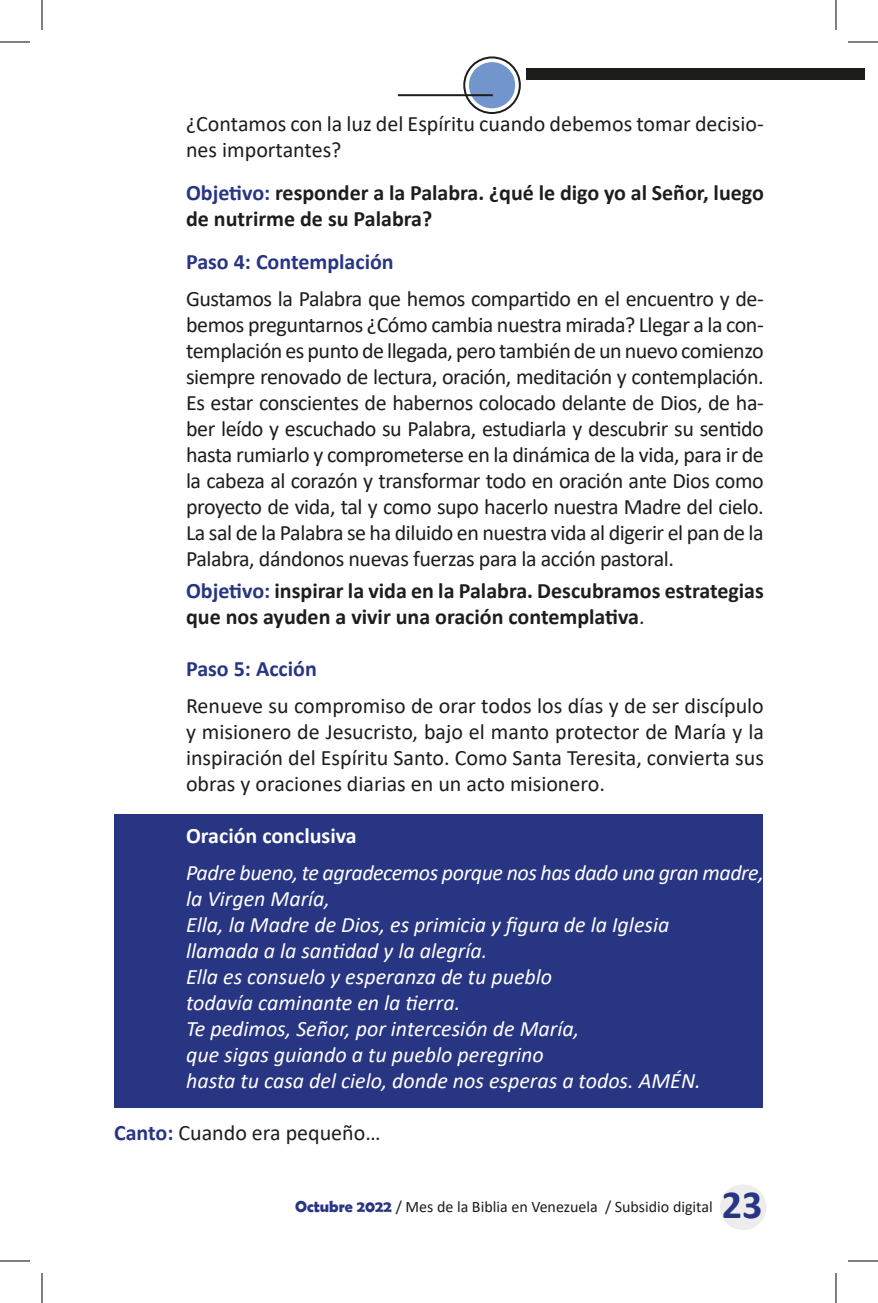
<style>
.page{position:relative;width:878px;height:1303px;background:#fff}
.page>*{position:absolute;margin:0;border:0;box-sizing:border-box;transform-origin:0 0}
.t1{font:700 40px "Calibri";color:#283583}
.t2{font:22px/26px "Calibri";color:#1d1d1b;text-align:justify}
.t3{font:italic 22px "Calibri";color:#fff}
.t4{font:700 22px/26px "Calibri";color:#1d1d1b}
.t5{font:italic 22px "Calibri";letter-spacing:-.02em;color:#fff}
.t6{font:700 22px "Calibri";color:#283583}
.t7{font:700 22px "Calibri";color:#fff}
.t8{font:16px "Calibri";color:#1d1d1b}
.s1{color:#283583}
.s2{font-weight:400}
.s3{font-weight:700;color:#283583}
.s4{font-family:"Berlin Sans FB Demi";font-weight:700;color:#283583}
</style>
<div class="page">
<div style="left:720px;top:1184px;width:46px;height:46px;background:#ededed;border-radius:50%"></div>
<div style="left:114px;top:814px;width:649px;height:294px;background:#283583"></div>
<div style="left:463px;top:56px;width:58px;height:58px;border:2px solid #1d1d1b;border-radius:50%"></div>
<div style="left:469px;top:62px;width:46px;height:46px;background:#7295ce;border-radius:50%"></div>
<hr style="left:398px;top:94px;width:95px;height:2px;background:#1d1d1b">
<div style="left:526px;top:68px;width:338px;height:11px;background:#1d1d1b"></div>
<hr style="left:0;top:42px;width:30px;height:1px;background:#000">
<hr style="left:848px;top:42px;width:30px;height:1px;background:#000">
<hr style="left:0;top:1261px;width:30px;height:1px;background:#000">
<hr style="left:848px;top:1261px;width:30px;height:1px;background:#000">
<hr style="left:42px;top:0;width:1px;height:30px;background:#000">
<hr style="left:42px;top:1273px;width:1px;height:30px;background:#000">
<hr style="left:835px;top:0;width:1px;height:30px;background:#000">
<hr style="left:835px;top:1273px;width:1px;height:30px;background:#000">
<p class="t2" style="left:186px;top:110px;width:579px">¿Contamos con la luz del Espíritu cuando debemos tomar decisio&shy;nes importantes?</p>
<p class="t4" style="left:186px;top:179px;width:579px"><span class="s1">Objetivo:</span> responder a la Palabra. ¿qué le digo yo al Señor, luego de nutrirme de su Palabra?</p>
<p class="t6" style="left:186px;top:246px;width:209px">Paso 4: Contemplación</p>
<p class="t2" style="left:186px;top:285px;width:579px">Gustamos la Palabra que hemos compartido en el encuentro y de&shy;bemos preguntarnos ¿Cómo cambia nuestra mirada? Llegar a la con&shy;templación es punto de llegada, pero también de un nuevo comienzo siempre renovado de lectura, oración, meditación y contemplación.<br>Es estar conscientes de habernos colocado delante de Dios, de ha&shy;ber leído y escuchado su Palabra, estudiarla y descubrir su sentido hasta rumiarlo y comprometerse en la dinámica de la vida, para ir de la cabeza al corazón y transformar todo en oración ante Dios como proyecto de vida, tal y como supo hacerlo nuestra Madre del cielo.<br>La sal de la Palabra se ha diluido en nuestra vida al digerir el pan de la Palabra, dándonos nuevas fuerzas para la acción pastoral.</p>
<p class="t4" style="left:186px;top:577px;width:579px"><span class="s1">Objetivo:</span> inspirar la vida en la Palabra. Descubramos estrategias que nos ayuden a vivir una oración contemplativa<span class="s2">.</span></p>
<p class="t6" style="left:186px;top:653px;width:132px">Paso 5: Acción</p>
<p class="t2" style="left:186px;top:692px;width:579px">Renueve su compromiso de orar todos los días y de ser discípulo y misionero de Jesucristo, bajo el manto protector de María y la inspiración del Espíritu Santo. Como Santa Teresita, convierta sus obras y oraciones diarias en un acto misionero.</p>
<p class="t7" style="left:186px;top:820px;width:172px">Oración conclusiva</p>
<p class="t5" style="left:186px;top:858px;width:579px">Padre bueno, te agradecemos porque nos has dado una gran madre,</p>
<p class="t3" style="left:186px;top:884px;width:145px">la Virgen María,</p>
<p class="t3" style="left:186px;top:910px;width:485px">Ella, la Madre de Dios, es primicia y figura de la Iglesia</p>
<p class="t3" style="left:186px;top:936px;width:303px">llamada a la santidad y la alegría.</p>
<p class="t3" style="left:186px;top:962px;width:368px">Ella es consuelo y esperanza de tu pueblo</p>
<p class="t3" style="left:186px;top:988px;width:276px">todavía caminante en la tierra.</p>
<p class="t3" style="left:186px;top:1014px;width:395px">Te pedimos, Señor, por intercesión de María,</p>
<p class="t3" style="left:186px;top:1040px;width:359px">que sigas guiando a tu pueblo peregrino</p>
<p class="t3" style="left:186px;top:1066px;width:516px">hasta tu casa del cielo, donde nos esperas a todos. AMÉN.</p>
<p class="t2" style="left:114px;top:1119px;width:268px"><span class="s3">Canto:</span> Cuando era pequeño…</p>
<p class="t8" style="left:295px;top:1196px;width:419px"><span class="s4">Octubre 2022</span> / Mes de la Biblia en Venezuela / Subsidio digital</p>
<h1 class="t1" style="left:722px;top:1176px;width:42px">23</h1>
</div>
